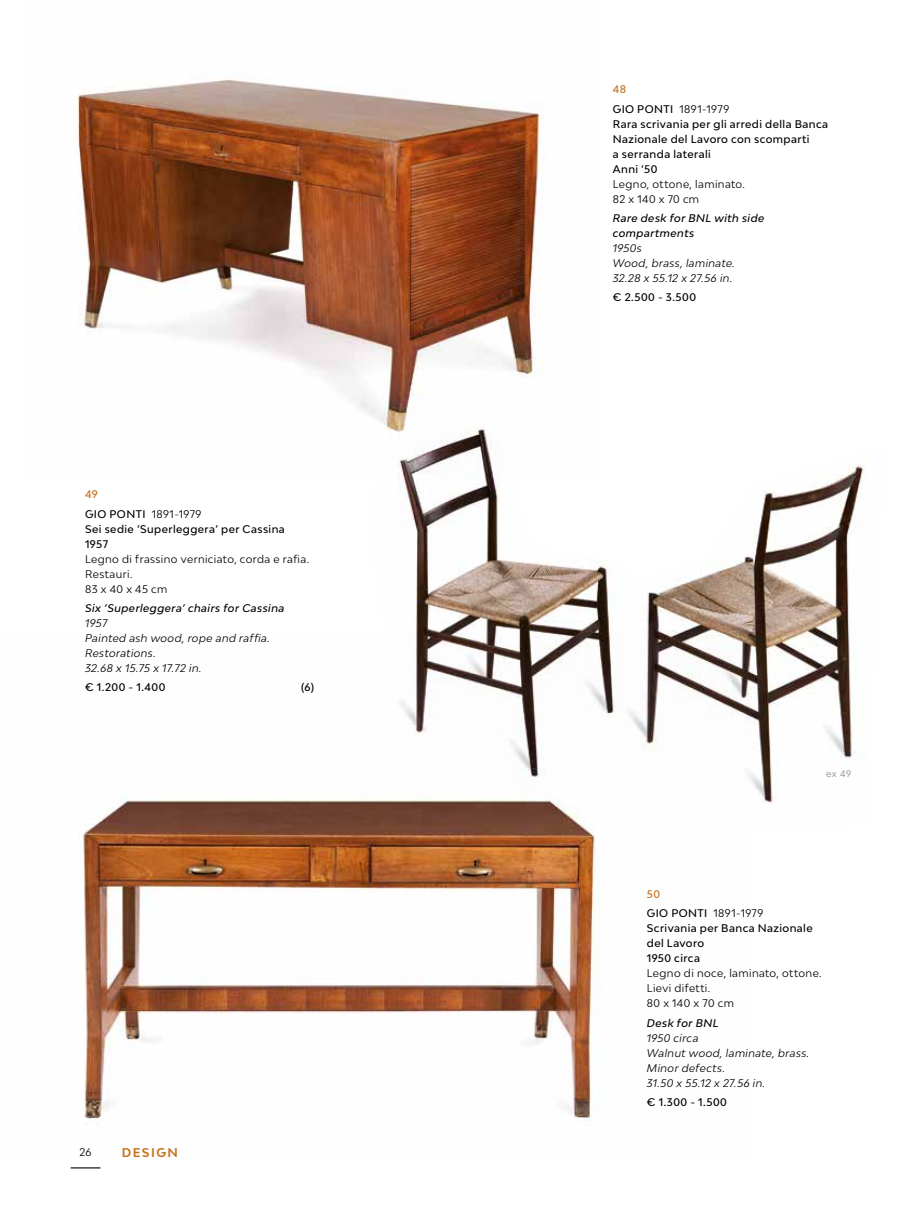
<style>
.page{position:relative;width:915px;height:1212px;background:#fff}
.page>*{position:absolute;margin:0;border:0;box-sizing:border-box;transform-origin:0 0}
.t1{font:700 12px "Bw Modelica";letter-spacing:.12em;color:#c7711c}
.t2{font:500 10.5px/15px "Bw Modelica";letter-spacing:.04em;color:#000}
.t3{font:10.5px/15px "Bw Modelica";letter-spacing:.04em;color:#000}
.t4{font:italic 10.5px/15px "Bw Modelica";letter-spacing:.035em;color:#000}
.t5{font:italic 500 10.5px/15px "Bw Modelica";letter-spacing:.04em;color:#000}
.t6{font:9px "Bw Modelica";color:#878787}
.s1{font-weight:500;color:#c7711c}
.s2{font-weight:500}
</style>
<div class="page">
<img style="left:83px;top:798px;width:513px;height:321px">
<img style="left:77px;top:79px;width:467px;height:345px">
<img style="left:365px;top:424px;width:501px;height:409px">
<svg style="left:71px;top:1167px;width:29px;height:1px"></svg>
<p class="t3" style="left:85px;top:485px;width:118px;line-height:19.2px"><span class="s1">49<br></span><span class="s2">GIO PONTI</span> 1891-1979</p>
<p class="t2" style="left:85px;top:521px;width:201px">Sei sedie ‘Superleggera’ per Cassina<br>1957</p>
<p class="t3" style="left:85px;top:551px;width:225px">Legno di frassino verniciato, corda e rafia.<br>Restauri.<br>83 x 40 x 45 cm</p>
<p class="t5" style="left:85px;top:600px;width:201px">Six ‘Superleggera’ chairs for Cassina</p>
<p class="t4" style="left:85px;top:615px;width:186px">1957<br>Painted ash wood, rope and raffia.<br>Restorations.<br>32.68 x 15.75 x 17.72 in.</p>
<p class="t2" style="left:85px;top:679px;width:82px">€ 1.200 - 1.400</p>
<p class="t2" style="left:301px;top:679px;width:14px">(6)</p>
<p class="t3" style="left:80px;top:1145px;width:13px">26</p>
<p class="t1" style="left:122px;top:1144px;width:58px">DESIGN</p>
<p class="t3" style="left:612px;top:79px;width:118px;line-height:19.2px"><span class="s1">48<br></span><span class="s2">GIO PONTI</span> 1891-1979</p>
<p class="t2" style="left:612px;top:116px;width:217px">Rara scrivania per gli arredi della Banca<br>Nazionale del Lavoro con scomparti<br>a serranda laterali<br>Anni ‘50</p>
<p class="t3" style="left:612px;top:176px;width:133px">Legno, ottone, laminato.<br>82 x 140 x 70 cm</p>
<p class="t5" style="left:612px;top:210px;width:153px">Rare desk for BNL with side compartments</p>
<p class="t4" style="left:612px;top:240px;width:124px">1950s<br>Wood, brass, laminate.<br>32.28 x 55.12 x 27.56 in.</p>
<p class="t2" style="left:612px;top:289px;width:85px">€ 2.500 - 3.500</p>
<p class="t6" style="left:825px;top:768px;width:27px">ex 49</p>
<p class="t3" style="left:646px;top:884px;width:118px;line-height:19.2px"><span class="s1">50<br></span><span class="s2">GIO PONTI</span> 1891-1979</p>
<p class="t2" style="left:646px;top:921px;width:167px">Scrivania per Banca Nazionale del Lavoro<br>1950 circa</p>
<p class="t3" style="left:646px;top:966px;width:176px">Legno di noce, laminato, ottone.<br>Lievi difetti.<br>80 x 140 x 70 cm</p>
<p class="t5" style="left:646px;top:1015px;width:73px">Desk for BNL</p>
<p class="t4" style="left:646px;top:1030px;width:164px">1950 circa<br>Walnut wood, laminate, brass.<br>Minor defects.<br>31.50 x 55.12 x 27.56 in.</p>
<p class="t2" style="left:646px;top:1094px;width:81px">€ 1.300 - 1.500</p>
</div>
